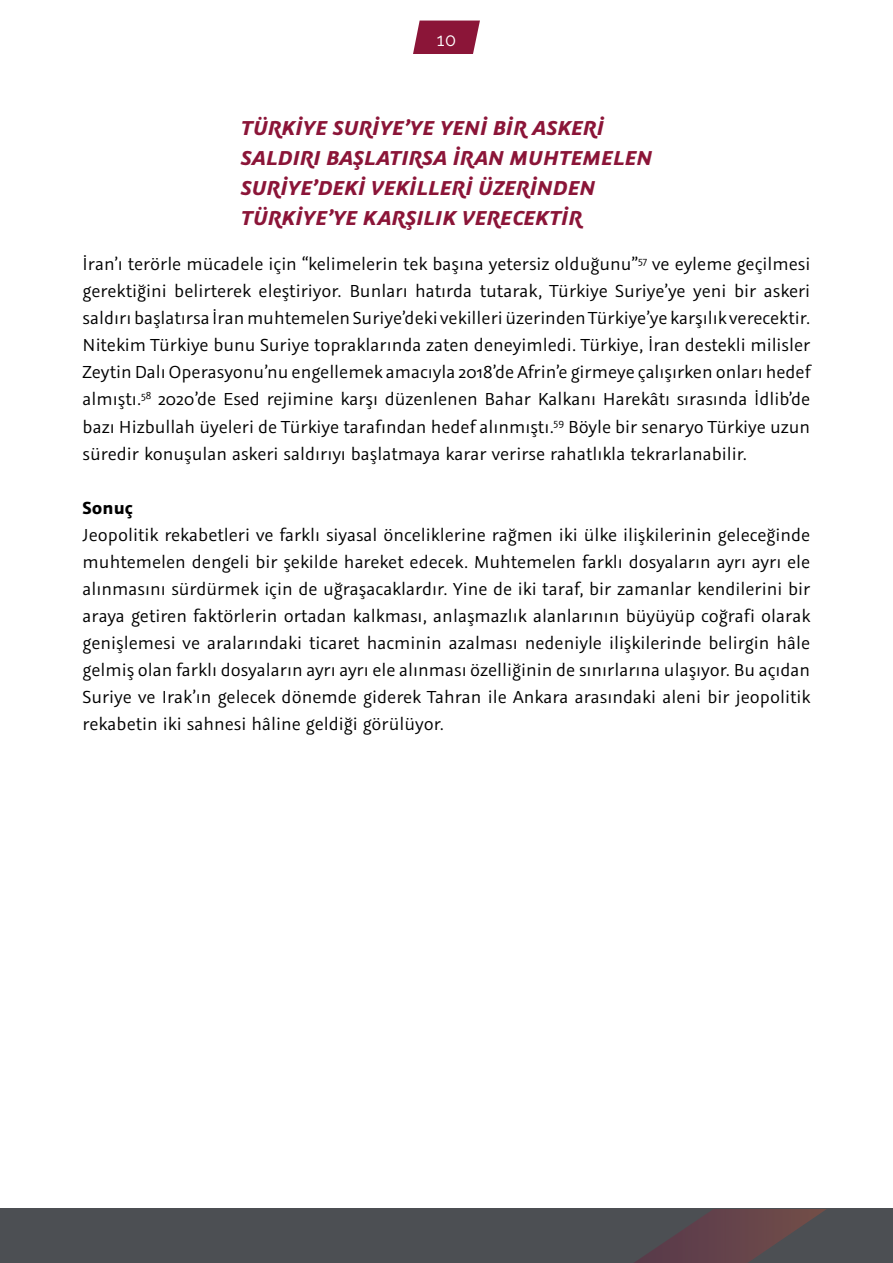
<style>
.page{position:relative;width:893px;height:1263px;background:#fff}
.page>*{position:absolute;margin:0;border:0;box-sizing:border-box;transform-origin:0 0}
.t1{font:italic 700 22.5px/30px "Graublau Sans";letter-spacing:.01em;color:#8b1538}
.t2{font:19.5px/27px "Graublau Sans";color:#000;text-align:justify}
.t3{font:700 19.5px "Graublau Sans";color:#000}
.t4{font:18px "Raleway";color:#fff}
</style>
<div class="page">
<svg style="left:413px;top:21px;width:67px;height:33px;background:#962c4c"></svg>
<div style="left:0;top:1209px;width:893px;height:54px;background:#4c4f53"></div>
<svg style="left:634px;top:1209px;width:192px;height:54px"></svg>
<p class="t4" style="left:437px;top:29px;width:21px">10</p>
<p class="t1" style="left:241px;top:113px;width:413px">TÜRKIYE SURIYE’YE YENI BIR ASKERI SALDIRI BAŞLATIRSA İRAN MUHTEMELEN SURIYE’DEKI VEKILLERI ÜZERINDEN TÜRKIYE’YE KARŞILIK VERECEKTIR</p>
<p class="t2" style="left:83px;top:251px;width:729px">İran’ı terörle mücadele için “kelimelerin tek başına yetersiz olduğunu”<sup>57</sup> ve eyleme geçilmesi gerektiğini belirterek eleştiriyor. Bunları hatırda tutarak, Türkiye Suriye’ye yeni bir askeri saldırı başlatırsa İran muhtemelen Suriye’deki vekilleri üzerinden Türkiye’ye karşılık verecektir.<br>Nitekim Türkiye bunu Suriye topraklarında zaten deneyimledi. Türkiye, İran destekli milisler Zeytin Dalı Operasyonu’nu engellemek amacıyla 2018’de Afrin’e girmeye çalışırken onları hedef almıştı.<sup>58</sup> 2020’de Esed rejimine karşı düzenlenen Bahar Kalkanı Harekâtı sırasında İdlib’de bazı Hizbullah üyeleri de Türkiye tarafından hedef alınmıştı.<sup>59</sup> Böyle bir senaryo Türkiye uzun süredir konuşulan askeri saldırıyı başlatmaya karar verirse rahatlıkla tekrarlanabilir.</p>
<p class="t3" style="left:83px;top:495px;width:52px">Sonuç</p>
<p class="t2" style="left:83px;top:521px;width:729px">Jeopolitik rekabetleri ve farklı siyasal önceliklerine rağmen iki ülke ilişkilerinin geleceğinde muhtemelen dengeli bir şekilde hareket edecek. Muhtemelen farklı dosyaların ayrı ayrı ele alınmasını sürdürmek için de uğraşacaklardır. Yine de iki taraf, bir zamanlar kendilerini bir araya getiren faktörlerin ortadan kalkması, anlaşmazlık alanlarının büyüyüp coğrafi olarak genişlemesi ve aralarındaki ticaret hacminin azalması nedeniyle ilişkilerinde belirgin hâle gelmiş olan farklı dosyaların ayrı ayrı ele alınması özelliğinin de sınırlarına ulaşıyor. Bu açıdan Suriye ve Irak’ın gelecek dönemde giderek Tahran ile Ankara arasındaki aleni bir jeopolitik rekabetin iki sahnesi hâline geldiği görülüyor.</p>
</div>
